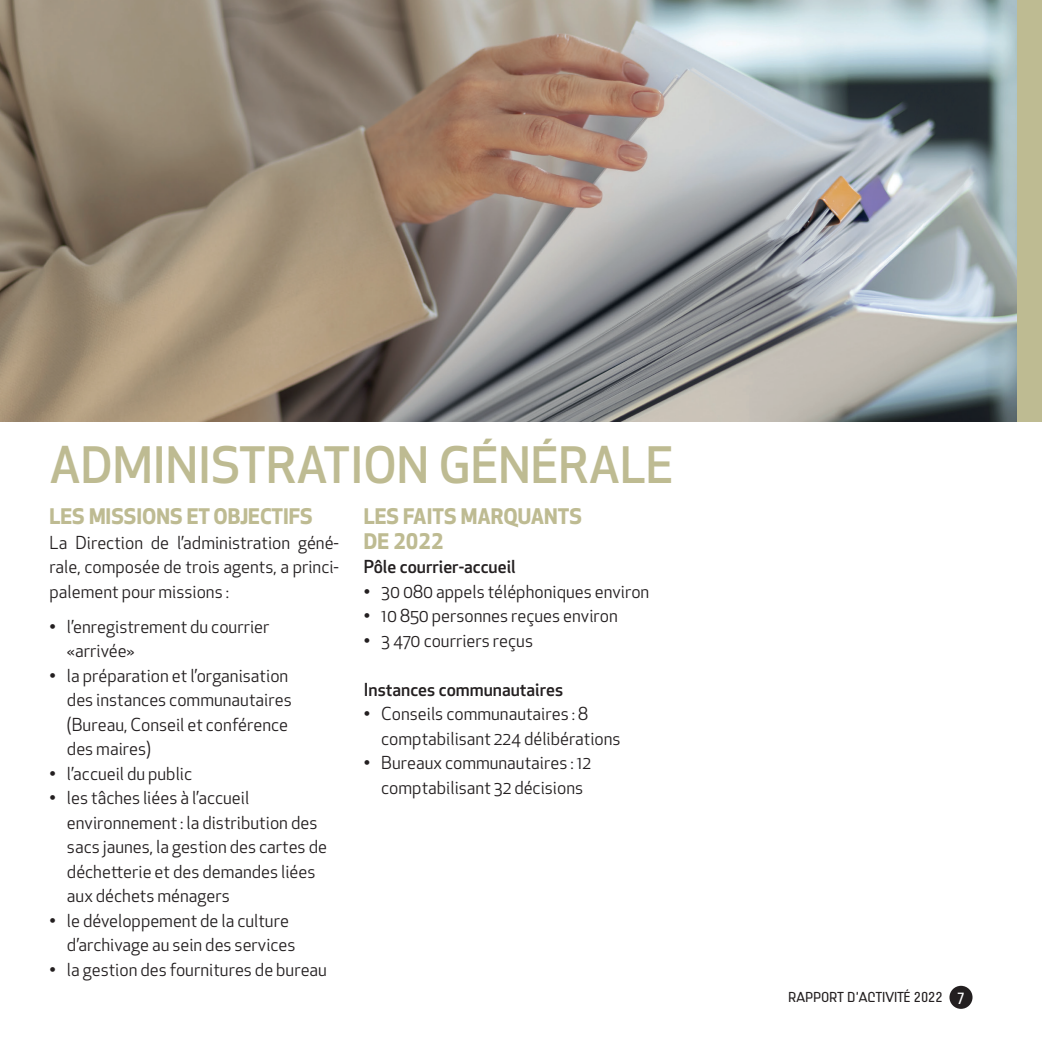
<style>
.page{position:relative;width:1042px;height:1042px;background:#fff}
.page>*{position:absolute;margin:0;border:0;box-sizing:border-box;transform-origin:0 0}
.t1{font:500 49px "Apex New";color:#bebb92}
.t2{font:700 21px/24.5px "Apex New";color:#bebb92}
.t3{font:17.5px/24.5px "Apex New";color:#231f20}
.t4{font:500 17.5px "Apex New";color:#231f20}
.t5{font:15.75px "Lindau";color:#fff}
.t6{font:14px "Lindau";color:#231f20}
</style>
<div class="page">
<div style="left:949px;top:986px;width:23px;height:23px;background:#231f20;border-radius:50%"></div>
<img style="left:0;top:0;width:1017px;height:422px">
<div style="left:1017px;top:0;width:25px;height:422px;background:#bebb92"></div>
<h1 class="t1" style="left:50px;top:433px;width:625px">ADMINISTRATION GÉNÉRALE</h1>
<p class="t2" style="left:50px;top:503px;width:264px">LES MISSIONS ET OBJECTIFS</p>
<p class="t3" style="left:50px;top:530px;width:291px;text-align:justify">La Direction de l’administration géné&shy;rale, composée de trois agents, a princi&shy;palement pour missions :</p>
<p class="t3" style="left:67px;top:614px;width:204px;text-indent:-17px">• l’enregistrement du courrier «arrivée»</p>
<p class="t3" style="left:67px;top:663px;width:226px;text-indent:-17px">• la préparation et l’organisation des instances communautaires (Bureau, Conseil et conférence des maires)</p>
<p class="t3" style="left:50px;top:761px;width:144px">• l’accueil du public</p>
<p class="t3" style="left:67px;top:786px;width:261px;text-indent:-17px">• les tâches liées à l’accueil environnement : la distribution des sacs jaunes, la gestion des cartes de déchetterie et des demandes liées aux déchets ménagers</p>
<p class="t3" style="left:67px;top:908px;width:230px;text-indent:-17px">• le développement de la culture d’archivage au sein des services</p>
<p class="t3" style="left:50px;top:957px;width:279px">• la gestion des fournitures de bureau</p>
<p class="t2" style="left:364px;top:503px;width:220px">LES FAITS MARQUANTS<br>DE 2022</p>
<p class="t4" style="left:364px;top:555px;width:153px">Pôle courrier-accueil</p>
<p class="t3" style="left:364px;top:579px;width:287px">• 30 080 appels téléphoniques environ</p>
<p class="t3" style="left:364px;top:604px;width:255px">• 10 850 personnes reçues environ</p>
<p class="t3" style="left:364px;top:628px;width:171px">• 3 470 courriers reçus</p>
<p class="t4" style="left:364px;top:678px;width:201px">Instances communautaires</p>
<p class="t3" style="left:381px;top:702px;width:241px;text-indent:-17px">• Conseils communautaires : 8 comptabilisant 224 délibérations</p>
<p class="t3" style="left:364px;top:751px;width:229px;text-align:center">• Bureaux communautaires : 12 comptabilisant 32 décisions</p>
<p class="t6" style="left:788px;top:989px;width:156px">RAPPORT D’ACTIVITÉ 2022</p>
<p class="t5" style="left:957px;top:989px;width:10px">7</p>
</div>
